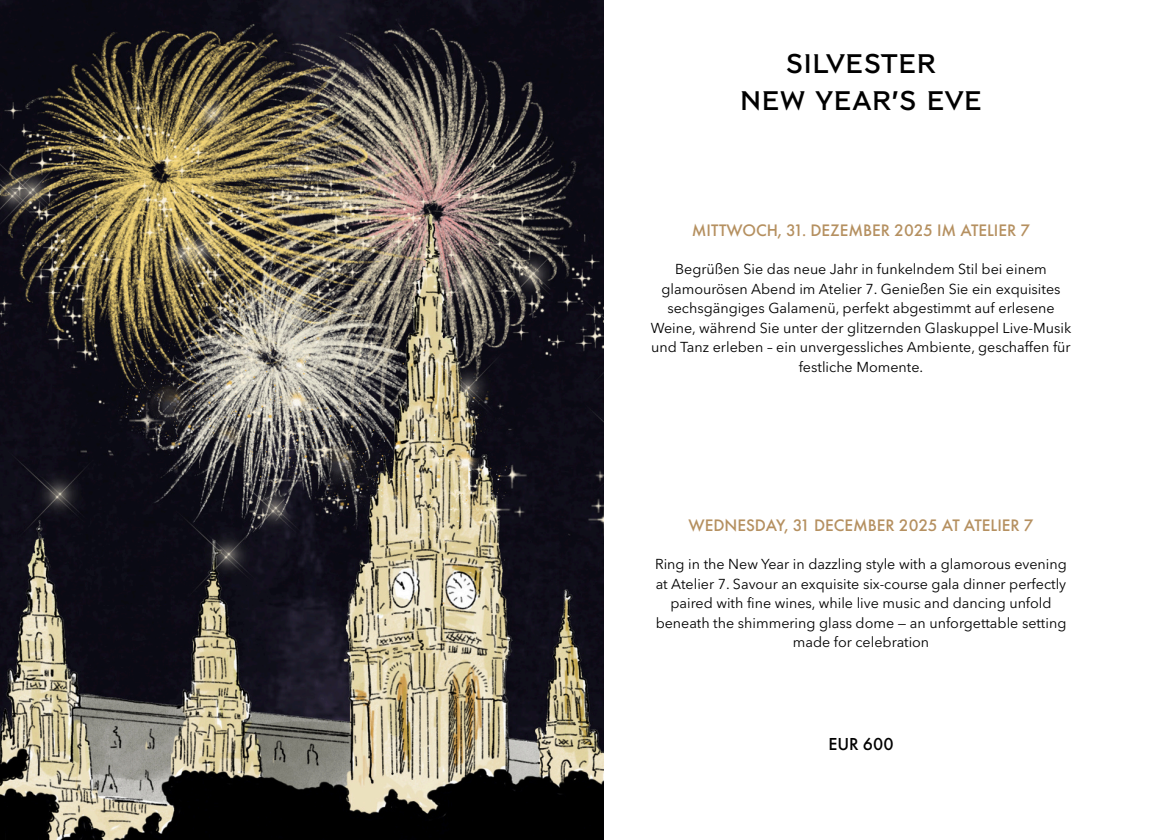
<style>
.page{position:relative;width:1168px;height:840px;background:#fff}
.page>*{position:absolute;margin:0;border:0;box-sizing:border-box;transform-origin:0 0}
.t1{font:26.8px/37.4px "Mandarin Oriental Font Regular";color:#000;text-align:center}
.t2{font:500 18px "Futura PT";color:#000}
.t3{font:500 17.3px "Futura PT";color:#b59060}
.t4{font:14.3px/19.5px "Avenir Next LT Pro";color:#000;text-align:center}
</style>
<div class="page">
<img style="left:0;top:0;width:603px;height:839px">
<h1 class="t1" style="left:739px;top:46px;width:244px">SILVESTER<br>NEW YEAR’S EVE</h1>
<p class="t3" style="left:692px;top:219px;width:340px">MITTWOCH, 31. DEZEMBER 2025 IM ATELIER 7</p>
<p class="t4" style="left:651px;top:260px;width:422px">Begrüßen Sie das neue Jahr in funkelndem Stil bei einem glamourösen Abend im Atelier 7. Genießen Sie ein exquisites sechsgängiges Galamenü, perfekt abgestimmt auf erlesene Weine, während Sie unter der glitzernden Glaskuppel Live-Musik und Tanz erleben – ein unvergessliches Ambiente, geschaffen für festliche Momente.</p>
<p class="t3" style="left:688px;top:513px;width:347px">WEDNESDAY, 31 DECEMBER 2025 AT ATELIER 7</p>
<p class="t4" style="left:655px;top:555px;width:413px">Ring in the New Year in dazzling style with a glamorous evening at Atelier 7. Savour an exquisite six-course gala dinner perfectly paired with fine wines, while live music and dancing unfold beneath the shimmering glass dome — an unforgettable setting made for celebration</p>
<p class="t2" style="left:828px;top:731px;width:67px">EUR 600</p>
</div>
